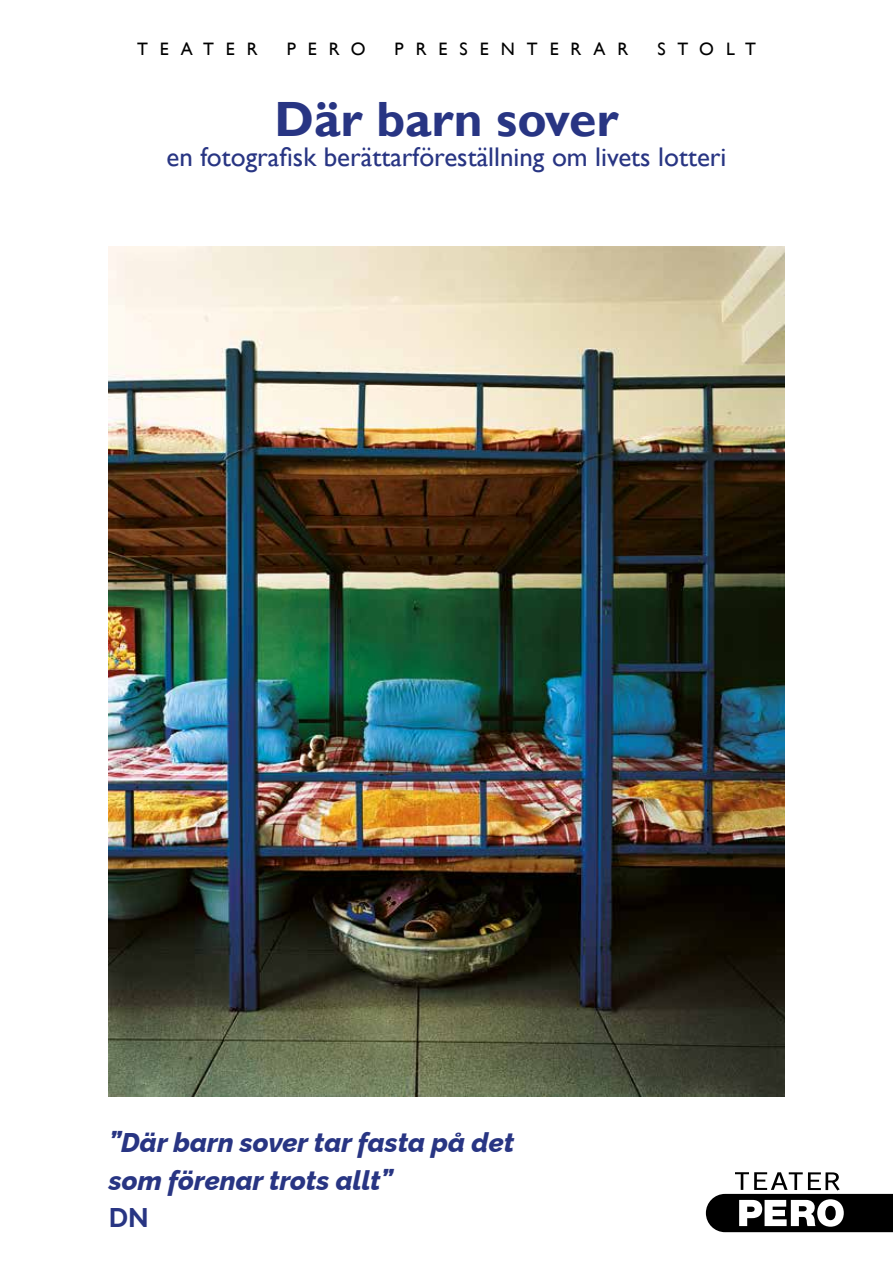
<style>
.page{position:relative;width:893px;height:1263px;background:#fff}
.page>*{position:absolute;margin:0;border:0;box-sizing:border-box;transform-origin:0 0}
.t1{font:700 49.5px "Gill Sans";color:#283583}
.t2{font:27px "Gill Sans";color:#283583}
.t3{font:italic 800 27px/37.5px "Raleway";color:#283583}
.t4{font:700 27px "Raleway";color:#283583}
.t5{font:18px "Gill Sans";letter-spacing:.665em;color:#000}
</style>
<div class="page">
<svg style="left:706px;top:1172px;width:187px;height:60px"></svg>
<img style="left:109px;top:246px;width:675px;height:850px">
<p class="t5" style="left:137px;top:38px;width:122px">TEATER</p>
<p class="t5" style="left:287px;top:38px;width:80px">PERO</p>
<p class="t5" style="left:394px;top:38px;width:235px">PRESENTERAR</p>
<p class="t5" style="left:657px;top:38px;width:100px">STOLT</p>
<h1 class="t1" style="left:274px;top:90px;width:346px">Där barn sover</h1>
<p class="t2" style="left:166px;top:141px;width:562px">en fotografisk berättarföreställning om livets lotteri</p>
<p class="t3" style="left:109px;top:1121px;width:407px">”Där barn sover tar fasta på det som förenar trots allt”</p>
<p class="t4" style="left:109px;top:1196px;width:41px">DN</p>
</div>
